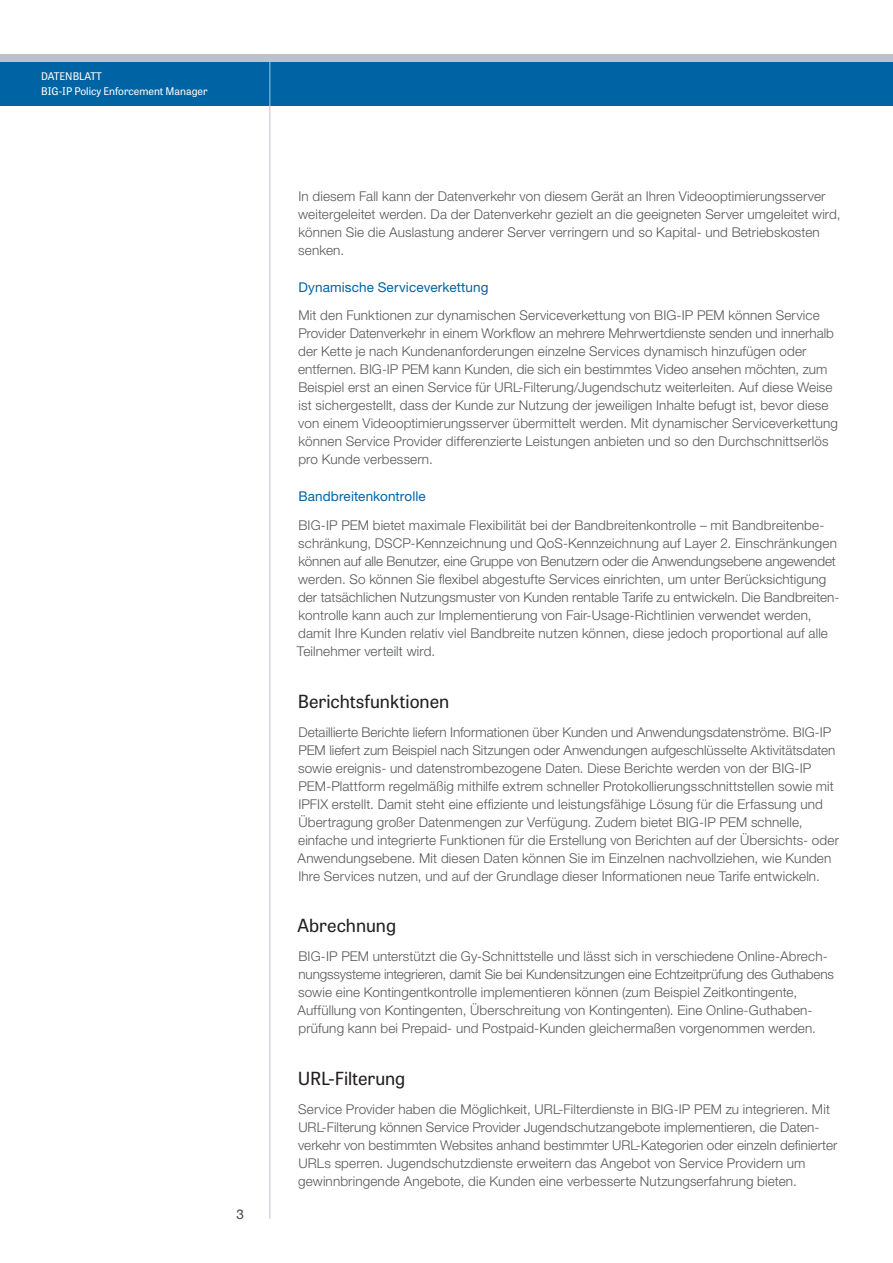
<style>
.page{position:relative;width:893px;height:1263px;background:#fff}
.page>*{position:absolute;margin:0;border:0;box-sizing:border-box;transform-origin:0 0}
.t1{font:18px "Tablet Gothic";color:#231f20}
.t2{font:300 13.5px/18px "Helvetica Neue LT Std";letter-spacing:.01em;color:#57585a}
.t3{font:13.5px "Helvetica Neue LT Std";letter-spacing:.01em;color:#0063a4}
.t4{font:13.5px "Helvetica Neue LT Std";color:#3e444f}
.t5{font:10.5px/15px "Tablet Gothic";color:#fff}
</style>
<div class="page">
<div style="left:0;top:56px;width:893px;height:50px;background:#0063a4"></div>
<div style="left:0;top:54px;width:893px;height:7px;background:#bdc1c8"></div>
<hr style="left:269px;top:106px;width:1px;height:1113px;background:#bdc1c8">
<hr style="left:269px;top:54px;width:1px;height:52px;background:#bdc1c8">
<p class="t5" style="left:41px;top:69px;width:168px">DATENBLATT<br>BIG-IP Policy Enforcement Manager</p>
<p class="t4" style="left:236px;top:1206px;width:9px">3</p>
<p class="t2" style="left:298px;top:187px;width:544px">In diesem Fall kann der Datenverkehr von diesem Gerät an Ihren Videooptimierungsserver weitergeleitet werden. Da der Datenverkehr gezielt an die geeigneten Server umgeleitet wird, können Sie die Auslastung anderer Server verringern und so Kapital- und Betriebskosten senken.</p>
<p class="t3" style="left:298px;top:279px;width:192px">Dynamische Serviceverkettung</p>
<p class="t2" style="left:298px;top:306px;width:541px">Mit den Funktionen zur dynamischen Serviceverkettung von BIG-IP PEM können Service Provider Datenverkehr in einem Workflow an mehrere Mehrwertdienste senden und innerhalb der Kette je nach Kundenanforderungen einzelne Services dynamisch hinzufügen oder entfernen. BIG-IP PEM kann Kunden, die sich ein bestimmtes Video ansehen möchten, zum Beispiel erst an einen Service für URL-Filterung/Jugendschutz weiterleiten. Auf diese Weise ist sichergestellt, dass der Kunde zur Nutzung der jeweiligen Inhalte befugt ist, bevor diese von einem Videooptimierungsserver übermittelt werden. Mit dynamischer Serviceverkettung können Service Provider differenzierte Leistungen anbieten und so den Durchschnittserlös pro Kunde verbessern.</p>
<p class="t3" style="left:298px;top:488px;width:129px">Bandbreitenkontrolle</p>
<p class="t2" style="left:297px;top:516px;width:542px">BIG-IP PEM bietet maximale Flexibilität bei der Bandbreitenkontrolle – mit Bandbreitenbe&shy;schränkung, DSCP-Kennzeichnung und QoS-Kennzeichnung auf Layer 2. Einschränkungen können auf alle Benutzer, eine Gruppe von Benutzern oder die Anwendungsebene angewendet werden. So können Sie flexibel abgestufte Services einrichten, um unter Berücksichtigung der tatsächlichen Nutzungsmuster von Kunden rentable Tarife zu entwickeln. Die Bandbreiten&shy;kontrolle kann auch zur Implementierung von Fair-Usage-Richtlinien verwendet werden, damit Ihre Kunden relativ viel Bandbreite nutzen können, diese jedoch proportional auf alle Teilnehmer verteilt wird.</p>
<h1 class="t1" style="left:298px;top:689px;width:153px">Berichtsfunktionen</h1>
<p class="t2" style="left:298px;top:722px;width:543px">Detaillierte Berichte liefern Informationen über Kunden und Anwendungsdatenströme. BIG-IP PEM liefert zum Beispiel nach Sitzungen oder Anwendungen aufgeschlüsselte Aktivitätsdaten sowie ereignis- und datenstrombezogene Daten. Diese Berichte werden von der BIG-IP PEM-Plattform regelmäßig mithilfe extrem schneller Protokollierungsschnittstellen sowie mit IPFIX erstellt. Damit steht eine effiziente und leistungsfähige Lösung für die Erfassung und Übertragung großer Datenmengen zur Verfügung. Zudem bietet BIG-IP PEM schnelle, einfache und integrierte Funktionen für die Erstellung von Berichten auf der Übersichts- oder Anwendungsebene. Mit diesen Daten können Sie im Einzelnen nachvollziehen, wie Kunden Ihre Services nutzen, und auf der Grundlage dieser Informationen neue Tarife entwickeln.</p>
<h1 class="t1" style="left:297px;top:913px;width:100px">Abrechnung</h1>
<p class="t2" style="left:298px;top:947px;width:538px">BIG-IP PEM unterstützt die Gy-Schnittstelle und lässt sich in verschiedene Online-Abrech&shy;nungssysteme integrieren, damit Sie bei Kundensitzungen eine Echtzeitprüfung des Guthabens sowie eine Kontingentkontrolle implementieren können (zum Beispiel Zeitkontingente, Auffüllung von Kontingenten, Überschreitung von Kontingenten). Eine Online-Guthaben&shy;prüfung kann bei Prepaid- und Postpaid-Kunden gleichermaßen vorgenommen werden.</p>
<h1 class="t1" style="left:298px;top:1066px;width:109px">URL-Filterung</h1>
<p class="t2" style="left:298px;top:1100px;width:541px">Service Provider haben die Möglichkeit, URL-Filterdienste in BIG-IP PEM zu integrieren. Mit URL-Filterung können Service Provider Jugendschutzangebote implementieren, die Daten&shy;verkehr von bestimmten Websites anhand bestimmter URL-Kategorien oder einzeln definierter URLs sperren. Jugendschutzdienste erweitern das Angebot von Service Providern um gewinnbringende Angebote, die Kunden eine verbesserte Nutzungserfahrung bieten.</p>
</div>
